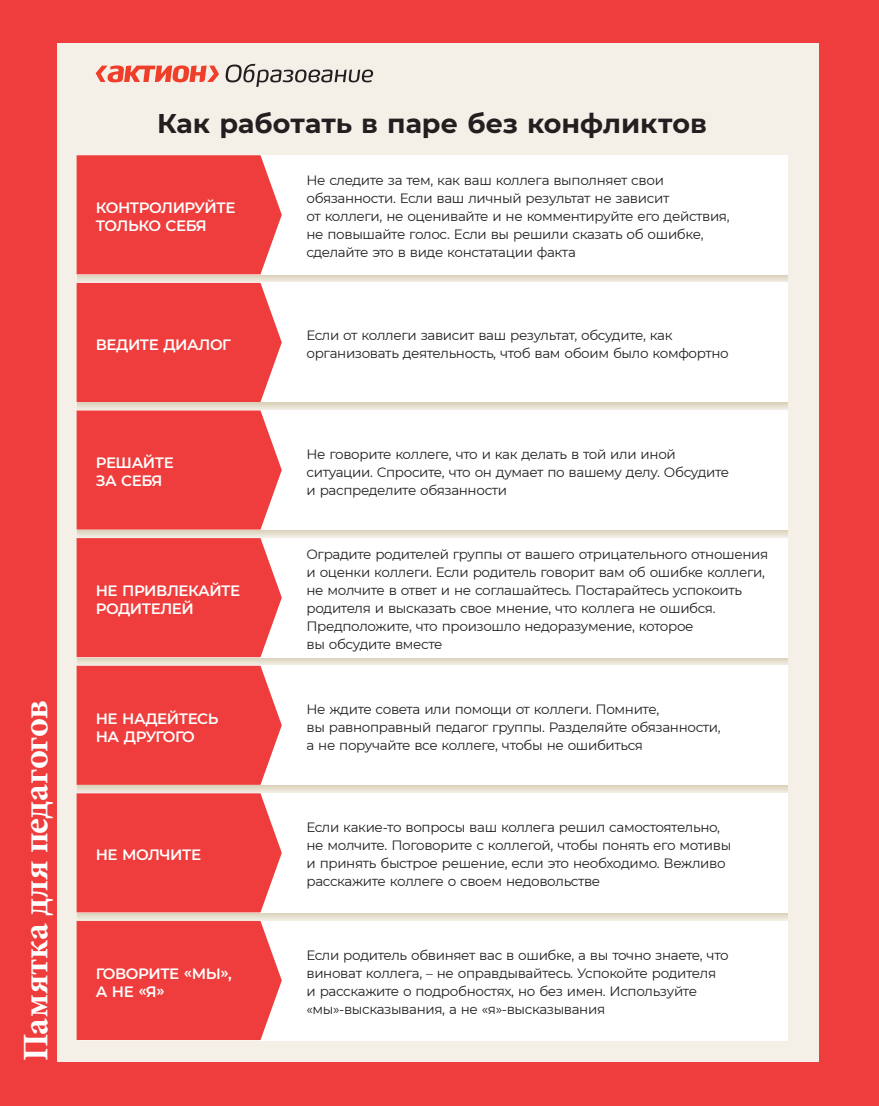
<style>
.page{position:relative;width:879px;height:1106px;background:#fff}
.page>*{position:absolute;margin:0;border:0;box-sizing:border-box;transform-origin:0 0}
.t1{font:700 36px "Minion Pro";letter-spacing:-.01em;color:#fff}
.t2{font:700 27px "Montserrat";color:#231f20}
.t3{font:600 15px/18px "Montserrat";letter-spacing:-.03em;color:#fff}
.t4{font:13.5px/18px "Montserrat";letter-spacing:-.025em;color:#231f20}
</style>
<div class="page">
<div style="left:0;top:0;width:878px;height:1106px;background:#ee3d3c"></div>
<div style="left:57px;top:44px;width:762px;height:1018px;background:#f4f0e8"></div>
<svg style="left:77px;top:274px;width:710px;height:9px"></svg>
<svg style="left:77px;top:402px;width:710px;height:6px"></svg>
<svg style="left:77px;top:529px;width:710px;height:7px;background:#e6dccd"></svg>
<svg style="left:77px;top:657px;width:710px;height:7px;background:#e8e0d2"></svg>
<svg style="left:77px;top:784px;width:710px;height:7px;background:#e5daca"></svg>
<svg style="left:77px;top:912px;width:710px;height:7px;background:#e7decf"></svg>
<svg style="left:96px;top:65px;width:123px;height:17px"></svg>
<svg style="left:225px;top:64px;width:148px;height:23px"></svg>
<div style="left:77px;top:155px;width:710px;height:119px;background:#fff"></div>
<div style="left:77px;top:155px;width:204px;height:119px;background:#ee3d3c"></div>
<div style="left:77px;top:283px;width:710px;height:119px;background:#fff"></div>
<div style="left:77px;top:283px;width:204px;height:119px;background:#ee3d3c"></div>
<div style="left:77px;top:410px;width:710px;height:119px;background:#fff"></div>
<div style="left:77px;top:410px;width:204px;height:119px;background:#ee3d3c"></div>
<div style="left:77px;top:538px;width:710px;height:119px;background:#fff"></div>
<div style="left:77px;top:538px;width:204px;height:119px;background:#ee3d3c"></div>
<div style="left:77px;top:665px;width:710px;height:119px;background:#fff"></div>
<div style="left:77px;top:665px;width:204px;height:119px;background:#ee3d3c"></div>
<div style="left:77px;top:793px;width:710px;height:119px;background:#fff"></div>
<div style="left:77px;top:793px;width:204px;height:119px;background:#ee3d3c"></div>
<div style="left:77px;top:921px;width:710px;height:119px;background:#fff"></div>
<div style="left:77px;top:921px;width:204px;height:119px;background:#ee3d3c"></div>
<h1 class="t1" style="left:11px;top:1061px;width:362px;rotate:-90deg">Памятка для педагогов</h1>
<h2 class="t2" style="left:157px;top:104px;width:551px">Как работать в паре без конфликтов</h2>
<p class="t4" style="left:306px;top:171px;width:424px">Не следите за тем, как ваш коллега выполняет свои обязанности. Если ваш личный результат не зависит<br>от коллеги, не оценивайте и не комментируйте его действия, не повышайте голос. Если вы решили сказать об ошибке, сделайте это в виде констатации факта</p>
<p class="t3" style="left:96px;top:198px;width:141px">Контролируйте только себя</p>
<p class="t3" style="left:96px;top:335px;width:137px">Ведите диалог</p>
<p class="t3" style="left:96px;top:453px;width:79px">Решайте за себя</p>
<p class="t3" style="left:96px;top:581px;width:146px">Н е привлекайте родителей</p>
<p class="t3" style="left:96px;top:708px;width:124px">Н е надейтесь на другого</p>
<p class="t3" style="left:96px;top:845px;width:107px">Н е молчите</p>
<p class="t3" style="left:96px;top:963px;width:138px">Говорите «мы», а не «я»</p>
<p class="t4" style="left:306px;top:326px;width:423px">Если от коллеги зависит ваш результат, обсудите, как организовать деятельность, чтоб вам обоим было комфортно</p>
<p class="t4" style="left:306px;top:444px;width:424px">Не говорите коллеге, что и как делать в той или иной ситуации. Спросите, что он думает по вашему делу. Обсудите и распределите обязанности</p>
<p class="t4" style="left:306px;top:545px;width:463px">Оградите родителей группы от вашего отрицательного отношения и оценки коллеги. Если родитель говорит вам об ошибке коллеги, не молчите в ответ и не соглашайтесь. Постарайтесь успокоить родителя и высказать свое мнение, что коллега не ошибся.<br>Предположите, что произошло недоразумение, которое<br>вы обсудите вместе</p>
<p class="t4" style="left:306px;top:699px;width:415px">Не ждите совета или помощи от коллеги. Помните,<br>вы равноправный педагог группы. Разделяйте обязанности, а не поручайте все коллеге, чтобы не ошибиться</p>
<p class="t4" style="left:306px;top:818px;width:426px">Если какие-то вопросы ваш коллега решил самостоятельно, не молчите. Поговорите с коллегой, чтобы понять его мотивы и принять быстрое решение, если это необходимо. Вежливо расскажите коллеге о своем недовольстве</p>
<p class="t4" style="left:306px;top:945px;width:423px">Если родитель обвиняет вас в ошибке, а вы точно знаете, что виноват коллега, – не оправдывайтесь. Успокойте родителя и расскажите о подробностях, но без имен. Используйте «мы»-высказывания, а не «я»-высказывания</p>
</div>
